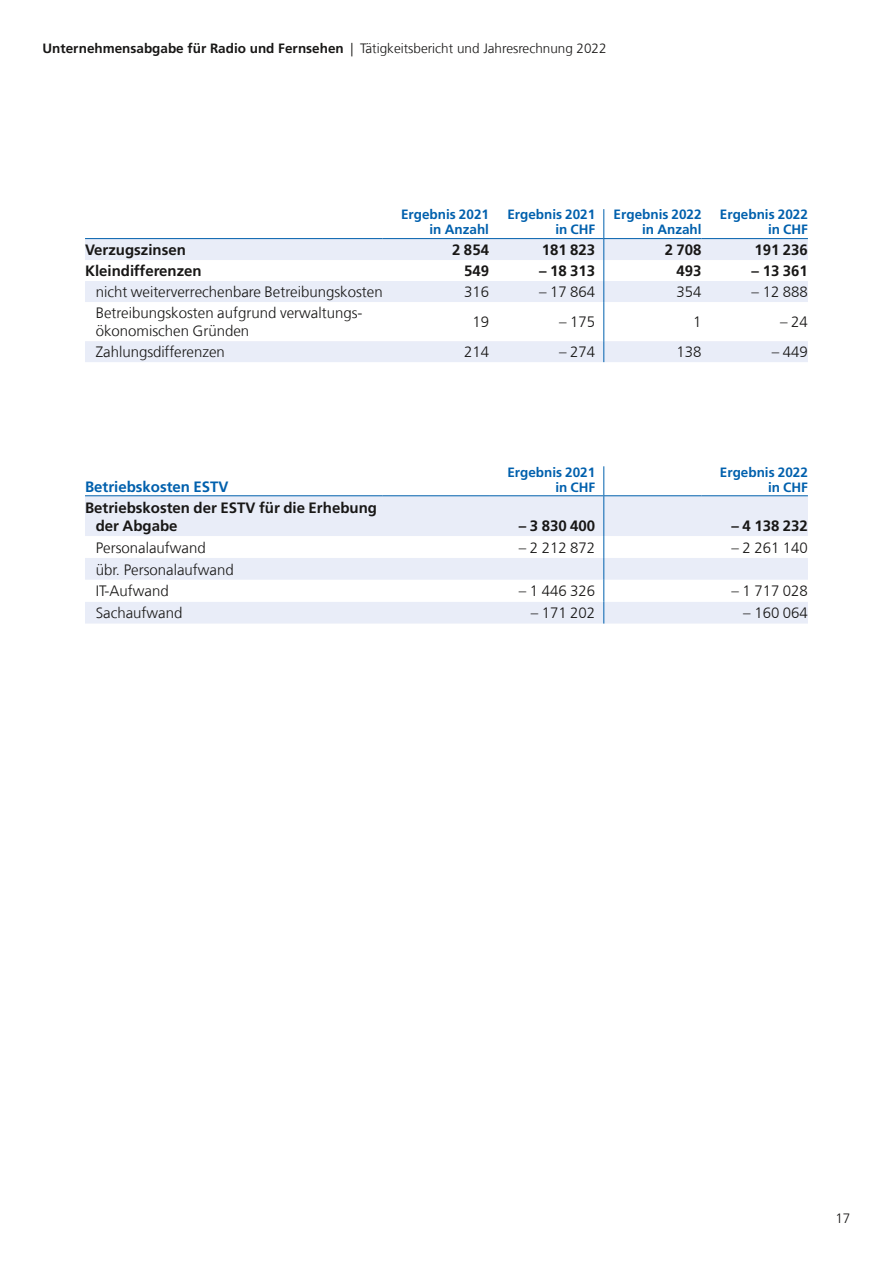
<style>
.page{position:relative;width:893px;height:1263px;background:#fff}
.page>*{position:absolute;margin:0;border:0;box-sizing:border-box;transform-origin:0 0}
.Tabelle_Einzug_links_2_5mm{font:300 15px/18px "Frutiger LT Com";color:#181716}
.Tabelle_Standard_rechts{font:300 15px "Frutiger LT Com";color:#181716}
.Tabelle_Standard{font:700 15px/18px "Frutiger LT Com";color:#181716}
.Tabelle_Standard_rechts-2{font:700 15px "Frutiger LT Com";color:#181716}
.Tabelle_Kopf{font:700 15px "Frutiger LT Com";color:#0060ad}
.Tabelle_Kopf_rechts{font:700 13.5px/15px "Frutiger LT Com";color:#0060ad;text-align:right}
.t1{font:300 13.5px "Frutiger LT Com";color:#181716}
.s1{font-weight:700}
</style>
<div class="page">
<div style="left:85px;top:239px;width:723px;height:123px;background:#e9edf8"></div>
<svg style="left:85px;top:260px;width:723px;height:81px"></svg>
<hr style="left:85px;top:238px;width:298px;height:1px;background:#0060ad">
<hr style="left:702px;top:238px;width:106px;height:1px;background:#0060ad">
<hr style="left:604px;top:238px;width:98px;height:1px;background:#0060ad">
<hr style="left:489px;top:238px;width:115px;height:1px;background:#0060ad">
<svg style="left:603px;top:209px;width:1px;height:93px"></svg>
<hr style="left:603px;top:302px;width:1px;height:39px;background:#0060ad">
<svg style="left:603px;top:341px;width:1px;height:21px"></svg>
<hr style="left:383px;top:238px;width:106px;height:1px;background:#0060ad">
<div style="left:85px;top:496px;width:723px;height:128px;background:#e9edf8"></div>
<svg style="left:85px;top:536px;width:723px;height:66px"></svg>
<hr style="left:85px;top:495px;width:298px;height:1px;background:#0060ad">
<hr style="left:383px;top:495px;width:106px;height:1px;background:#0060ad">
<hr style="left:489px;top:495px;width:115px;height:1px;background:#0060ad">
<hr style="left:604px;top:495px;width:98px;height:1px;background:#0060ad">
<hr style="left:702px;top:495px;width:106px;height:1px;background:#0060ad">
<svg style="left:603px;top:466px;width:1px;height:29px"></svg>
<hr style="left:603px;top:496px;width:1px;height:40px;background:#0060ad">
<svg style="left:603px;top:536px;width:1px;height:88px"></svg>
<p class="t1" style="left:43px;top:40px;width:566px"><span class="s1">Unternehmensabgabe für Radio und Fernsehen</span> | Tätigkeitsbericht und Jahresrechnung 2022</p>
<p class="Tabelle_Kopf_rechts" style="left:401px;top:207px;width:89px">Ergebnis 2021 in Anzahl</p>
<p class="Tabelle_Kopf_rechts" style="left:507px;top:207px;width:89px">Ergebnis 2021 in CHF</p>
<p class="Tabelle_Kopf_rechts" style="left:614px;top:207px;width:89px">Ergebnis 2022 in Anzahl</p>
<p class="Tabelle_Kopf_rechts" style="left:720px;top:207px;width:89px">Ergebnis 2022 in CHF</p>
<p class="Tabelle_Standard" style="left:85px;top:241px;width:102px">Verzugszinsen</p>
<p class="Tabelle_Standard_rechts-2" style="left:452px;top:241px;width:38px">2 854</p>
<p class="Tabelle_Standard_rechts-2" style="left:542px;top:241px;width:55px">181 823</p>
<p class="Tabelle_Standard_rechts-2" style="left:665px;top:241px;width:38px">2 708</p>
<p class="Tabelle_Standard_rechts-2" style="left:754px;top:241px;width:55px">191 236</p>
<p class="Tabelle_Standard" style="left:85px;top:262px;width:118px">Kleindifferenzen</p>
<p class="Tabelle_Standard_rechts-2" style="left:464px;top:262px;width:27px">549</p>
<p class="Tabelle_Standard_rechts-2" style="left:539px;top:262px;width:58px">– 18 313</p>
<p class="Tabelle_Standard_rechts-2" style="left:677px;top:262px;width:27px">493</p>
<p class="Tabelle_Standard_rechts-2" style="left:752px;top:262px;width:58px">– 13 361</p>
<p class="Tabelle_Einzug_links_2_5mm" style="left:96px;top:283px;width:289px">nicht weiterverrechenbare Betreibungskosten</p>
<p class="Tabelle_Standard_rechts" style="left:464px;top:283px;width:27px">316</p>
<p class="Tabelle_Standard_rechts" style="left:539px;top:283px;width:58px">– 17 864</p>
<p class="Tabelle_Standard_rechts" style="left:677px;top:283px;width:27px">354</p>
<p class="Tabelle_Standard_rechts" style="left:752px;top:283px;width:58px">– 12 888</p>
<p class="Tabelle_Einzug_links_2_5mm" style="left:96px;top:304px;width:268px">Betreibungskosten aufgrund verwaltungs&shy;ökonomischen Gründen</p>
<p class="Tabelle_Standard_rechts" style="left:472px;top:313px;width:18px">19</p>
<p class="Tabelle_Standard_rechts" style="left:559px;top:313px;width:38px">– 175</p>
<p class="Tabelle_Standard_rechts" style="left:693px;top:313px;width:10px">1</p>
<p class="Tabelle_Standard_rechts" style="left:780px;top:313px;width:29px">– 24</p>
<p class="Tabelle_Einzug_links_2_5mm" style="left:96px;top:343px;width:131px">Zahlungsdifferenzen</p>
<p class="Tabelle_Standard_rechts" style="left:464px;top:343px;width:27px">214</p>
<p class="Tabelle_Standard_rechts" style="left:559px;top:343px;width:38px">– 274</p>
<p class="Tabelle_Standard_rechts" style="left:677px;top:343px;width:27px">138</p>
<p class="Tabelle_Standard_rechts" style="left:772px;top:343px;width:38px">– 449</p>
<p class="Tabelle_Kopf" style="left:85px;top:477px;width:145px">Betriebskosten ESTV</p>
<p class="Tabelle_Standard" style="left:96px;top:499px;width:283px;text-indent:-11px">Betriebskosten der ESTV für die Erhebung der Abgabe</p>
<p class="Tabelle_Kopf_rechts" style="left:507px;top:464px;width:89px">Ergebnis 2021 in CHF</p>
<p class="Tabelle_Kopf_rechts" style="left:720px;top:464px;width:89px">Ergebnis 2022 in CHF</p>
<p class="Tabelle_Standard_rechts-2" style="left:519px;top:517px;width:78px">– 3 830 400</p>
<p class="Tabelle_Standard_rechts-2" style="left:731px;top:517px;width:78px">– 4 138 232</p>
<p class="Tabelle_Einzug_links_2_5mm" style="left:96px;top:538px;width:112px">Personalaufwand</p>
<p class="Tabelle_Standard_rechts" style="left:519px;top:539px;width:78px">– 2 212 872</p>
<p class="Tabelle_Standard_rechts" style="left:731px;top:539px;width:78px">– 2 261 140</p>
<p class="Tabelle_Einzug_links_2_5mm" style="left:96px;top:560px;width:140px">übr. Personalaufwand</p>
<p class="Tabelle_Einzug_links_2_5mm" style="left:96px;top:582px;width:75px">IT-Aufwand</p>
<p class="Tabelle_Standard_rechts" style="left:519px;top:582px;width:78px">– 1 446 326</p>
<p class="Tabelle_Standard_rechts" style="left:731px;top:582px;width:78px">– 1 717 028</p>
<p class="Tabelle_Einzug_links_2_5mm" style="left:96px;top:604px;width:88px">Sachaufwand</p>
<p class="Tabelle_Standard_rechts" style="left:531px;top:604px;width:66px">– 171 202</p>
<p class="Tabelle_Standard_rechts" style="left:743px;top:604px;width:66px">– 160 064</p>
<p class="t1" style="left:835px;top:1211px;width:17px">17</p>
</div>
